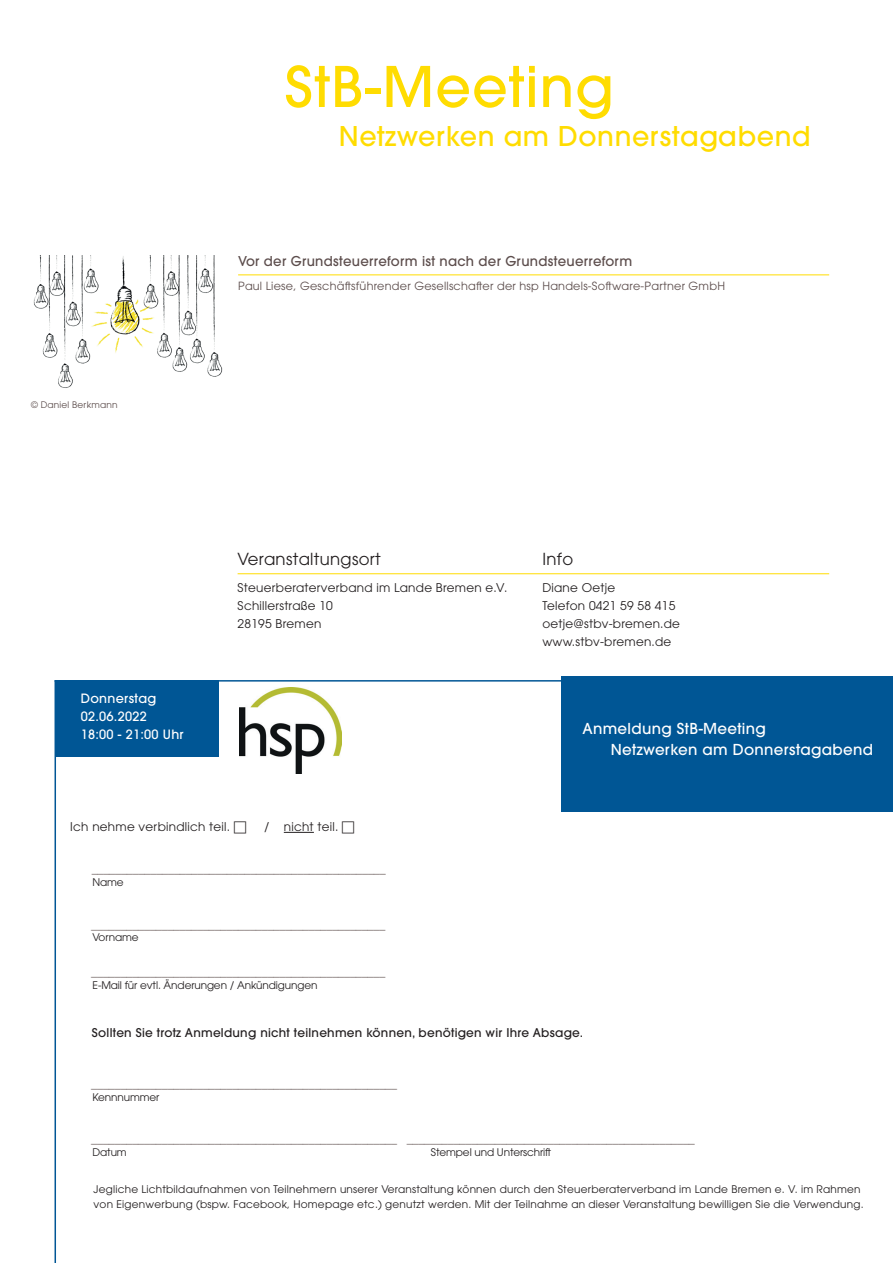
<style>
.page{position:relative;width:893px;height:1263px;background:#fff}
.page>*{position:absolute;margin:0;border:0;box-sizing:border-box;transform-origin:0 0}
.t1{font:500 55.5px "ITC Avant Garde Pro";letter-spacing:.02em;color:#ffdc01}
.t2{font:500 27px "ITC Avant Garde Pro";letter-spacing:.02em;color:#ffdc01}
.t3{font:16.5px "ITC Avant Garde Pro";letter-spacing:.02em;color:#231f20}
.t4{font:500 15px/21px "ITC Avant Garde Pro";letter-spacing:.02em;color:#fff}
.t5{font:500 13.5px "ITC Avant Garde Pro";letter-spacing:.02em;color:#5c4d4c}
.t6{font:500 12.75px/18px "ITC Avant Garde Pro";letter-spacing:.02em;color:#fff}
.t7{font:12px "ITC Avant Garde Pro";color:#5c4d4c}
.t8{font:12px/18px "ITC Avant Garde Pro";letter-spacing:.02em;color:#231f20}
.t9{font:500 12px "ITC Avant Garde Pro";letter-spacing:.02em;color:#231f20}
.t10{font:11.25px "ITC Avant Garde Pro";letter-spacing:.02em;color:#5c4d4c}
.t11{font:10.5px/15px "ITC Avant Garde Pro";letter-spacing:.02em;color:#231f20}
.t12{font:10.5px "ITC Avant Garde Pro";letter-spacing:-.01em;color:#231f20}
.t13{font:9px "ITC Avant Garde Pro";letter-spacing:.02em;color:#5c4d4c}
</style>
<div class="page">
<hr style="left:284px;top:832px;width:30px;height:1px;background:#231f20">
<div style="left:561px;top:677px;width:332px;height:135px;background:#005695"></div>
<div style="left:55px;top:680px;width:164px;height:77px;background:#005695"></div>
<hr style="left:238px;top:274px;width:591px;height:1px;background:#ffdc01">
<hr style="left:238px;top:573px;width:591px;height:1px;background:#ffdc01">
<hr style="left:55px;top:680px;width:838px;height:2px;background:#005695">
<hr style="left:55px;top:680px;width:1px;height:583px;background:#005695">
<img style="left:33px;top:255px;width:190px;height:133px">
<img style="left:240px;top:688px;width:101px;height:85px">
<h1 class="t1" style="left:285px;top:51px;width:331px">StB-Meeting</h1>
<h2 class="t2" style="left:339px;top:119px;width:473px">Netzwerken am Donnerstagabend</h2>
<p class="t13" style="left:31px;top:399px;width:88px">© Daniel Berkmann</p>
<p class="t5" style="left:238px;top:253px;width:396px">Vor der Grundsteuerreform ist nach der Grundsteuerreform</p>
<p class="t10" style="left:238px;top:279px;width:488px">Paul Liese, Geschäftsführender Gesellschafter der hsp Handels-Software-Partner GmbH</p>
<p class="t6" style="left:81px;top:689px;width:104px">Donnerstag<br>02.06.2022<br>18:00 - 21:00 Uhr</p>
<h3 class="t3" style="left:238px;top:549px;width:145px">Veranstaltungsort</h3>
<h3 class="t3" style="left:542px;top:549px;width:32px">Info</h3>
<p class="t8" style="left:238px;top:579px;width:271px">Steuerberaterverband im Lande Bremen e.V.<br>Schillerstraße 10<br>28195 Bremen</p>
<p class="t8" style="left:542px;top:579px;width:139px">Diane Oetje<br>Telefon 0421 59 58 415 oetje@stbv-bremen.de www.stbv-bremen.de</p>
<p class="t4" style="left:611px;top:718px;width:264px;text-indent:-28px">Anmeldung StB-Meeting<br>Netzwerken am Donnerstagabend</p>
<p class="t8" style="left:70px;top:818px;width:161px">Ich nehme verbindlich teil.</p>
<p class="t8" style="left:264px;top:818px;width:76px">/ nicht teil.</p>
<p class="t7" style="left:92px;top:861px;width:296px">__________________________________________________</p>
<p class="t11" style="left:92px;top:874px;width:33px">Name</p>
<p class="t7" style="left:91px;top:917px;width:296px">__________________________________________________</p>
<p class="t12" style="left:92px;top:931px;width:48px">Vorname</p>
<p class="t7" style="left:91px;top:964px;width:296px">__________________________________________________</p>
<p class="t12" style="left:92px;top:978px;width:227px">E-Mail für evtl. Änderungen / Ankündigungen</p>
<p class="t9" style="left:92px;top:1024px;width:493px">Sollten Sie trotz Anmeldung nicht teilnehmen können, benötigen wir Ihre Absage.</p>
<p class="t7" style="left:91px;top:1076px;width:307px">____________________________________________________</p>
<p class="t12" style="left:92px;top:1090px;width:68px">Kennnummer</p>
<p class="t7" style="left:91px;top:1131px;width:605px">____________________________________________________ _________________________________________________</p>
<p class="t11" style="left:92px;top:1144px;width:36px">Datum</p>
<p class="t12" style="left:431px;top:1146px;width:122px">Stempel und Unterschrift</p>
<p class="t11" style="left:94px;top:1182px;width:772px">Jegliche Lichtbildaufnahmen von Teilnehmern unserer Veranstaltung können durch den Steuerberaterverband im Lande Bremen e. V. im Rahmen von Eigenwerbung (bspw. Facebook, Homepage etc.) genutzt werden. Mit der Teilnahme an dieser Veranstaltung bewilligen Sie die Verwendung.</p>
</div>
